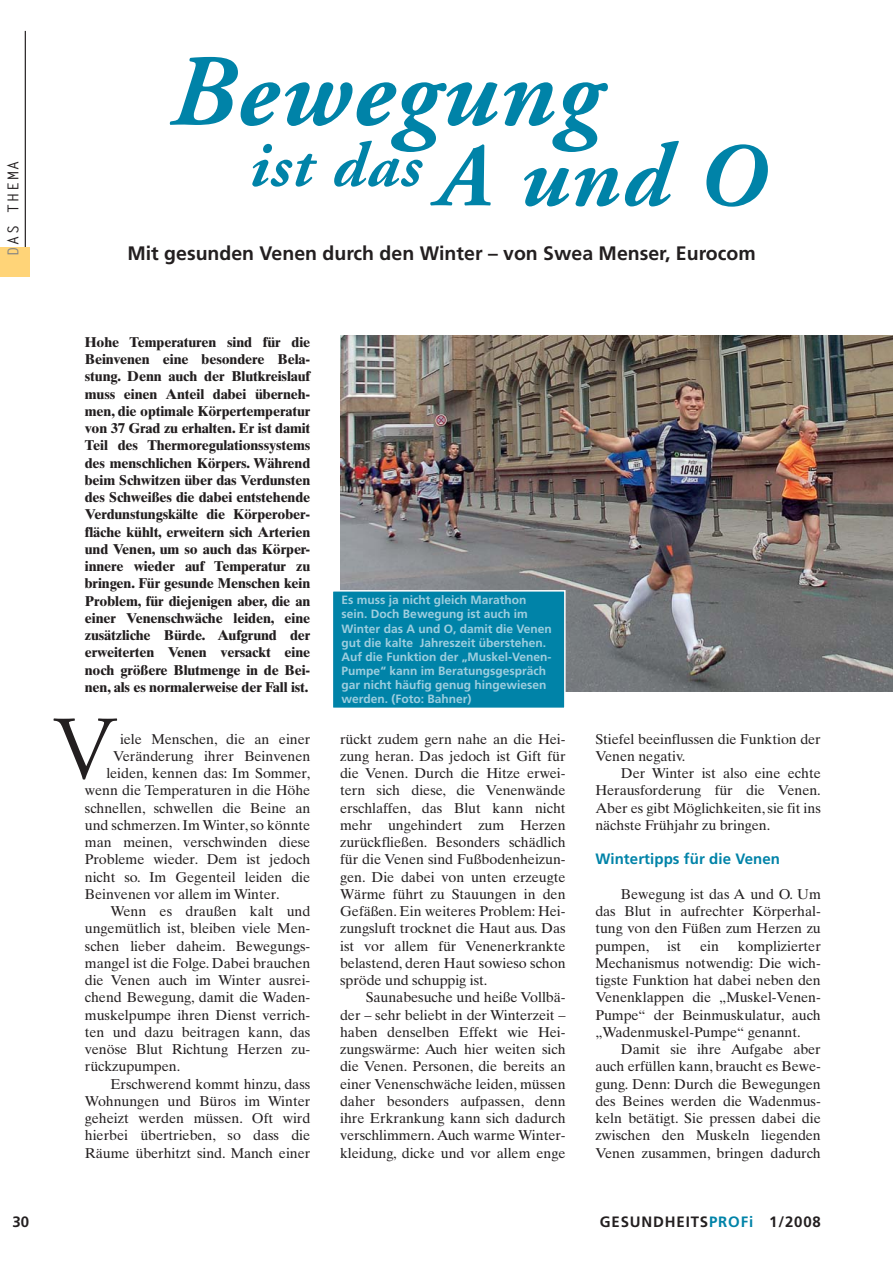
<style>
.page{position:relative;width:893px;height:1263px;background:#fff}
.page>*{position:absolute;margin:0;border:0;box-sizing:border-box;transform-origin:0 0}
.t1{font:italic 700 102px "Adobe Garamond";letter-spacing:.025em;color:#0083a8}
.t2{font:90px "Adobe Garamond";color:#231f20}
.t3{font:italic 700 63px "Adobe Garamond";letter-spacing:.025em;color:#0083a8}
.t4{font:700 19.5px "Frutiger";color:#231f20}
.t5{font:700 15px "Frutiger";letter-spacing:.055em;color:#231f20}
.t6{font:700 15px "Frutiger";letter-spacing:.005em;color:#0083a8}
.t7{font:700 15px "Letter Gothic";letter-spacing:.12em;color:#231f20}
.t8{font:14.25px/17.2px "Times Ten";letter-spacing:-.005em;color:#231f20;text-align:justify}
.t9{font:700 14.25px/17.2px "Times Ten";letter-spacing:-.01em;color:#231f20;text-align:justify}
.t10{font:700 12px/14.1px "Frutiger";color:#9ecedf}
.s1{color:#808284}
.s2{font-size:90px}
.s3{color:#0083a8}
</style>
<div class="page">
<hr style="left:25px;top:31px;width:1px;height:224px;background:#231f20">
<div style="left:0;top:247px;width:30px;height:29px;background:#ffd478"></div>
<img style="left:340px;top:336px;width:552px;height:356px">
<div style="left:332px;top:591px;width:233px;height:117px;background:#0083a8"></div>
<div style="left:331px;top:590px;width:234px;height:119px;border:2px solid #fff"></div>
<p class="t7" style="left:7px;top:256px;width:97px;rotate:-90deg"><span class="s1">D</span>AS THEMA</p>
<h1 class="t1" style="left:166px;top:51px;width:431px">Bewegung</h1>
<h3 class="t3" style="left:246px;top:140px;width:517px">ist das <span class="s2">A und O</span></h3>
<h3 class="t4" style="left:127px;top:246px;width:630px">Mit gesunden Venen durch den Winter – von Swea Menser, Eurocom</h3>
<p class="t9" style="left:85px;top:335px;width:227px">Hohe Temperaturen sind für die Beinvenen eine besondere Bela&shy;stung. Denn auch der Blutkreislauf muss einen Anteil dabei überneh&shy;men, die optimale Körpertemperatur von 37 Grad zu erhalten. Er ist damit Teil des Thermoregulationssystems des menschlichen Körpers. Während beim Schwitzen über das Verdunsten des Schweißes die dabei entstehende Verdunstungskälte die Körperober&shy;fläche kühlt, erweitern sich Arterien und Venen, um so auch das Körper&shy;innere wieder auf Temperatur zu bringen. Für gesunde Menschen kein Problem, für diejenigen aber, die an einer Venenschwäche leiden, eine zusätzliche Bürde. Aufgrund der erweiterten Venen versackt eine noch größere Blutmenge in de Bei&shy;nen, als es normalerweise der Fall ist.</p>
<p class="t8" style="left:120px;top:732px;width:192px">iele Menschen, die an einer</p>
<p class="t8" style="left:113px;top:749px;width:199px">Veränderung ihrer Beinvenen</p>
<p class="t8" style="left:106px;top:766px;width:205px">leiden, kennen das: Im Sommer,</p>
<p class="t8" style="left:85px;top:783px;width:227px">wenn die Temperaturen in die Höhe</p>
<p class="t8" style="left:85px;top:801px;width:227px">schnellen, schwellen die Beine an</p>
<p class="t8" style="left:85px;top:818px;width:227px">und schmerzen. Im Winter, so könnte</p>
<p class="t8" style="left:85px;top:835px;width:227px">man meinen, verschwinden diese</p>
<p class="t8" style="left:85px;top:852px;width:227px">Probleme wieder. Dem ist jedoch</p>
<p class="t8" style="left:85px;top:870px;width:227px">nicht so. Im Gegenteil leiden die</p>
<p class="t8" style="left:85px;top:887px;width:196px">Beinvenen vor allem im Winter.</p>
<p class="t8" style="left:110px;top:904px;width:201px">Wenn es draußen kalt und</p>
<p class="t8" style="left:85px;top:921px;width:227px">ungemütlich ist, bleiben viele Men-</p>
<p class="t8" style="left:85px;top:939px;width:227px">schen lieber daheim. Bewegungs-</p>
<p class="t8" style="left:85px;top:956px;width:227px">mangel ist die Folge. Dabei brauchen</p>
<p class="t8" style="left:85px;top:973px;width:227px">die Venen auch im Winter ausrei-</p>
<p class="t8" style="left:85px;top:990px;width:227px">chend Bewegung, damit die Waden-</p>
<p class="t8" style="left:85px;top:1008px;width:227px">muskelpumpe ihren Dienst verrich-</p>
<p class="t8" style="left:85px;top:1025px;width:227px">ten und dazu beitragen kann, das</p>
<p class="t8" style="left:85px;top:1042px;width:227px">venöse Blut Richtung Herzen zu-</p>
<p class="t8" style="left:85px;top:1059px;width:97px">rückzupumpen.</p>
<p class="t8" style="left:110px;top:1077px;width:201px">Erschwerend kommt hinzu, dass</p>
<p class="t8" style="left:85px;top:1094px;width:227px">Wohnungen und Büros im Winter</p>
<p class="t8" style="left:85px;top:1111px;width:227px">geheizt werden müssen. Oft wird</p>
<p class="t8" style="left:85px;top:1128px;width:227px">hierbei übertrieben, so dass die</p>
<p class="t8" style="left:85px;top:1146px;width:227px">Räume überhitzt sind. Manch einer</p>
<h2 class="t2" style="left:54px;top:713px;width:62px">V</h2>
<p class="t10" style="left:341px;top:594px;width:212px">Es muss ja nicht gleich Marathon sein. Doch Bewegung ist auch im<br>Winter das A und O, damit die Venen gut die kalte Jahreszeit überstehen.<br>Auf die Funktion der „Muskel-Venen-<br>Pumpe“ kann im Beratungsgespräch gar nicht häufig genug hingewiesen werden. (Foto: Bahner)</p>
<p class="t8" style="left:340px;top:732px;width:227px">rückt zudem gern nahe an die Hei&shy;zung heran. Das jedoch ist Gift für die Venen. Durch die Hitze erwei&shy;tern sich diese, die Venenwände erschlaffen, das Blut kann nicht mehr ungehindert zum Herzen zurückfließen. Besonders schädlich für die Venen sind Fußbodenheizun&shy;gen. Die dabei von unten erzeugte Wärme führt zu Stauungen in den Gefäßen. Ein weiteres Problem: Hei&shy;zungsluft trocknet die Haut aus. Das ist vor allem für Venenerkrankte belastend, deren Haut sowieso schon spröde und schuppig ist.</p>
<p class="t8" style="left:340px;top:990px;width:227px;text-indent:26px">Saunabesuche und heiße Vollbä&shy;der – sehr beliebt in der Winterzeit – haben denselben Effekt wie Hei&shy;zungswärme: Auch hier weiten sich die Venen. Personen, die bereits an einer Venenschwäche leiden, müssen daher besonders aufpassen, denn ihre Erkrankung kann sich dadurch verschlimmern. Auch warme Winter&shy;kleidung, dicke und vor allem enge</p>
<p class="t8" style="left:595px;top:732px;width:227px">Stiefel beeinflussen die Funktion der<br>Venen negativ.</p>
<p class="t8" style="left:595px;top:766px;width:227px;text-indent:26px">Der Winter ist also eine echte Herausforderung für die Venen.<br>Aber es gibt Möglichkeiten, sie fit ins nächste Frühjahr zu bringen.</p>
<p class="t6" style="left:595px;top:853px;width:186px">Wintertipps für die Venen</p>
<p class="t8" style="left:595px;top:887px;width:227px;text-indent:26px">Bewegung ist das A und O. Um das Blut in aufrechter Körperhal&shy;tung von den Füßen zum Herzen zu pumpen,</p>
<p class="t8" style="left:595px;top:939px;width:227px;text-indent:142px">komplizierter Mechanismus notwendig: Die wich&shy;tigste Funktion hat dabei neben den Venenklappen die „Muskel-Venen-Pumpe“ der Beinmuskulatur, auch „Wadenmuskel-Pumpe“ genannt.</p>
<p class="t8" style="left:595px;top:1042px;width:227px;text-indent:26px">Damit sie ihre Aufgabe aber auch erfüllen kann, braucht es Bewe&shy;gung. Denn: Durch die Bewegungen des Beines werden die Wadenmus&shy;keln betätigt. Sie pressen dabei die zwischen den Muskeln liegenden Venen zusammen, bringen dadurch</p>
<p class="t8" style="left:667px;top:939px;width:16px">ist</p>
<p class="t8" style="left:700px;top:939px;width:20px">ein</p>
<p class="t5" style="left:13px;top:1216px;width:18px">30</p>
<p class="t5" style="left:600px;top:1216px;width:222px">GESUNDHEITS<span class="s3">PROFi</span> 1/2008</p>
</div>
